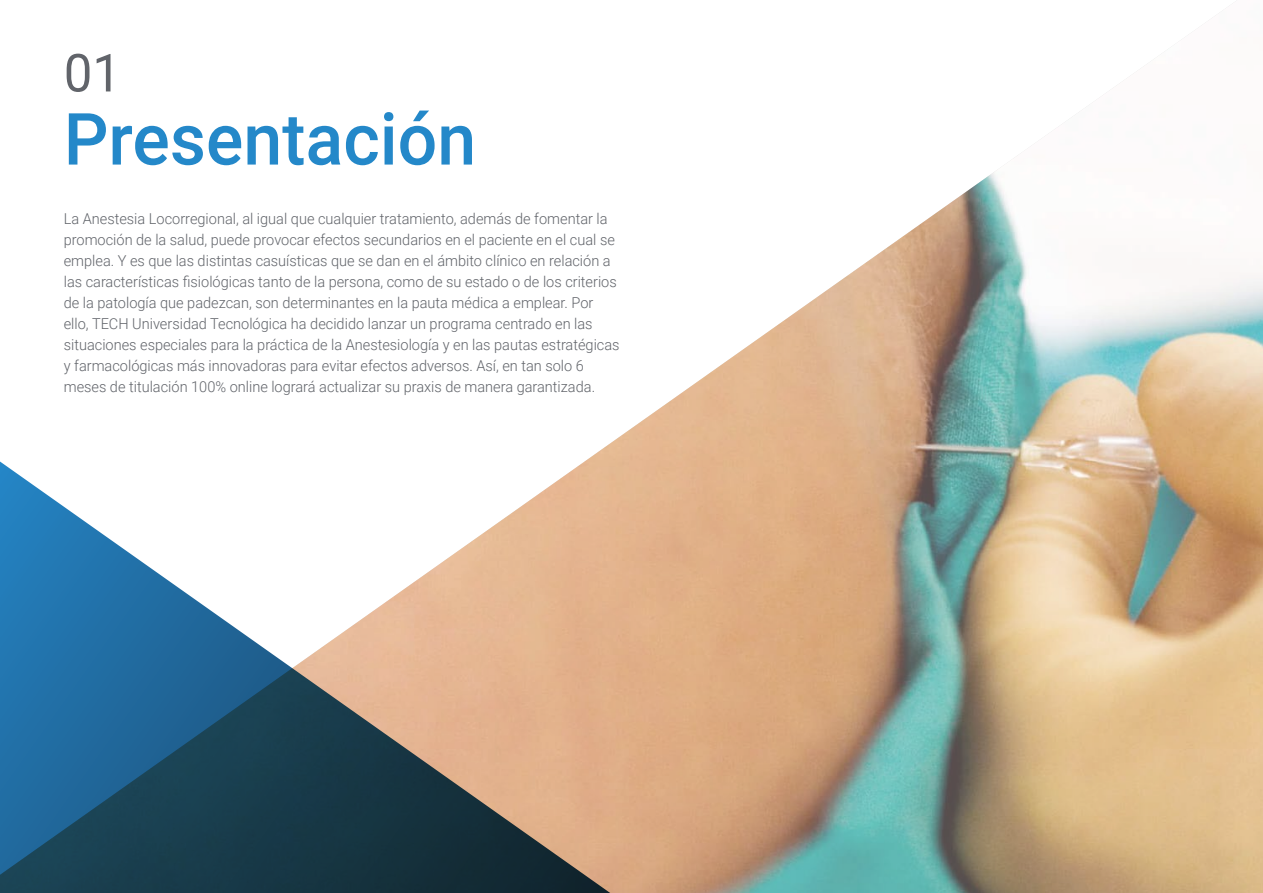
<style>
.page{position:relative;width:1263px;height:893px;background:#fff}
.page>*{position:absolute;margin:0;border:0;box-sizing:border-box;transform-origin:0 0}
.t1{font:500 72px "Roboto";color:#2488c9}
.t2{font:52.5px "Roboto";color:#61646a}
.t3{font:300 15px/21px "Roboto";color:#61646a}
</style>
<div class="page">
<img style="left:607px;top:71px;width:656px;height:822px">
<svg style="left:0;top:446px;width:640px;height:447px"></svg>
<h2 class="t2" style="left:64px;top:36px;width:59px">01</h2>
<h1 class="t1" style="left:64px;top:89px;width:414px">Presentación</h1>
<p class="t3" style="left:64px;top:207px;width:557px">La Anestesia Locorregional, al igual que cualquier tratamiento, además de fomentar la promoción de la salud, puede provocar efectos secundarios en el paciente en el cual se emplea. Y es que las distintas casuísticas que se dan en el ámbito clínico en relación a las características fisiológicas tanto de la persona, como de su estado o de los criterios de la patología que padezcan, son determinantes en la pauta médica a emplear. Por ello, TECH Universidad Tecnológica ha decidido lanzar un programa centrado en las situaciones especiales para la práctica de la Anestesiología y en las pautas estratégicas y farmacológicas más innovadoras para evitar efectos adversos. Así, en tan solo 6 meses de titulación 100% online logrará actualizar su praxis de manera garantizada.</p>
</div>
